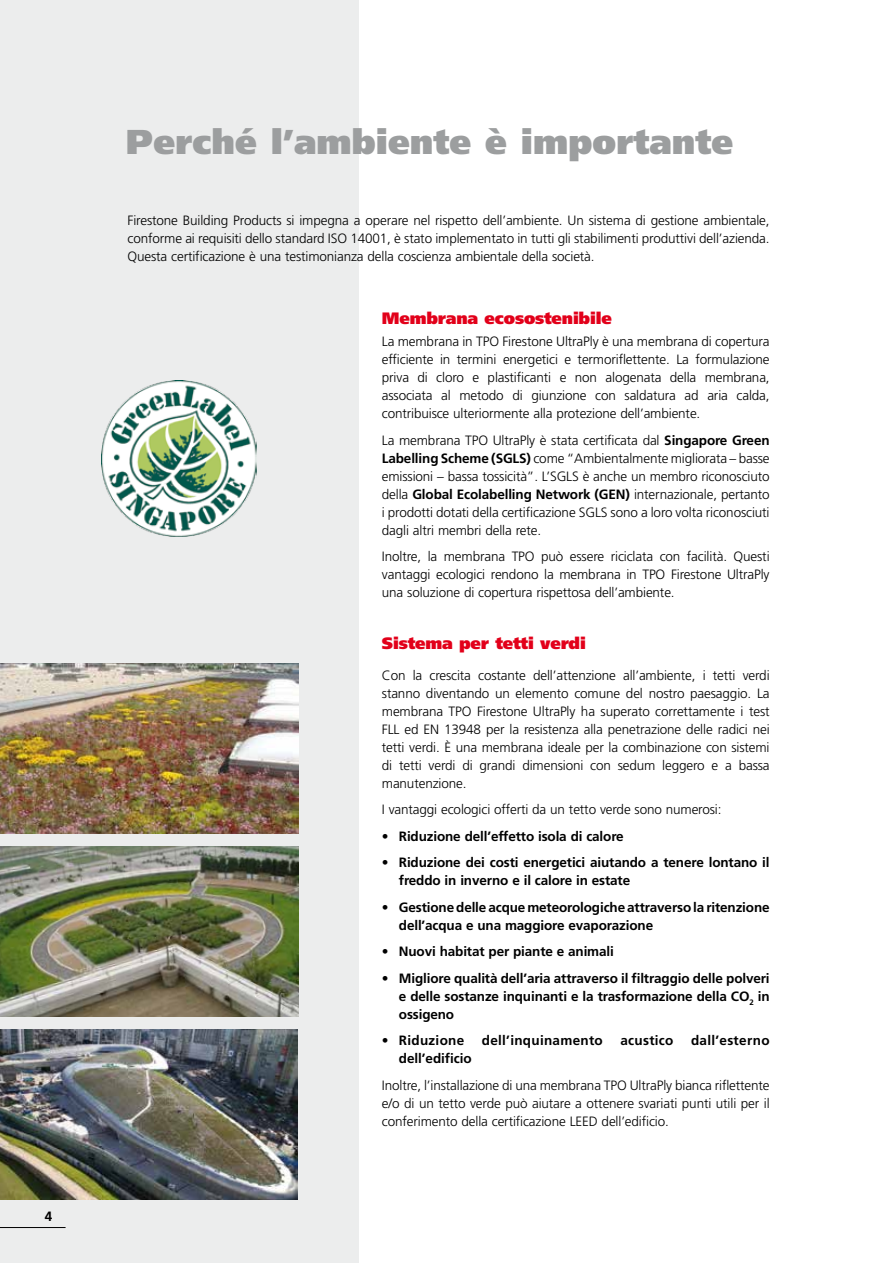
<style>
.page{position:relative;width:893px;height:1263px;background:#fff}
.page>*{position:absolute;margin:0;border:0;box-sizing:border-box;transform-origin:0 0}
.t1{font:900 34.5px "Frutiger";color:#9c9e9f}
.t2{font:900 16.5px "Frutiger";letter-spacing:-.01em;color:#e2001a}
.t3{font:300 13.5px/18px "Frutiger";letter-spacing:-.01em;color:#000;text-align:justify}
.t4{font:700 13.5px/18px "Frutiger";letter-spacing:-.01em;color:#000}
.t5{font:700 13.5px "Frutiger";letter-spacing:.02em;color:#000}
.s1{font-weight:700}
</style>
<div class="page">
<div style="left:0;top:0;width:358px;height:1263px;background:#eceded"></div>
<hr style="left:892px;top:0;width:1px;height:1263px;background:#eceded">
<img style="left:0;top:846px;width:298px;height:170px">
<img style="left:0;top:663px;width:298px;height:170px">
<img style="left:0;top:1029px;width:298px;height:170px">
<hr style="left:0;top:1227px;width:66px;height:1px;background:#000">
<img style="left:102px;top:381px;width:155px;height:155px">
<p class="t4" style="left:45px;top:1207px;width:9px">4</p>
<h1 class="t1" style="left:126px;top:121px;width:609px">Perché l’ambiente è importante</h1>
<p class="t3" style="left:128px;top:211px;width:644px">Firestone Building Products si impegna a operare nel rispetto dell’ambiente. Un sistema di gestione ambientale, conforme ai requisiti dello standard ISO 14001, è stato implementato in tutti gli stabilimenti produttivi dell’azienda.<br>Questa certificazione è una testimonianza della coscienza ambientale della società.</p>
<p class="t2" style="left:382px;top:308px;width:231px">Membrana ecosostenibile</p>
<p class="t3" style="left:382px;top:333px;width:389px">La membrana in TPO Firestone UltraPly è una membrana di copertura efficiente in termini energetici e termoriflettente. La formulazione priva di cloro e plastificanti e non alogenata della membrana, associata al metodo di giunzione con saldatura ad aria calda, contribuisce ulteriormente alla protezione dell’ambiente.</p>
<p class="t3" style="left:382px;top:431px;width:389px">La membrana TPO UltraPly è stata certificata dal <span class="s1">Singapore Green Labelling Scheme (SGLS)</span> come “Ambientalmente migliorata – basse emissioni – bassa tossicità”. L’SGLS è anche un membro riconosciuto della <span class="s1">Global Ecolabelling Network (GEN)</span> internazionale, pertanto i prodotti dotati della certificazione SGLS sono a loro volta riconosciuti dagli altri membri della rete.</p>
<p class="t3" style="left:382px;top:548px;width:389px">Inoltre, la membrana TPO può essere riciclata con facilità. Questi vantaggi ecologici rendono la membrana in TPO Firestone UltraPly una soluzione di copertura rispettosa dell’ambiente.</p>
<p class="t2" style="left:382px;top:633px;width:205px">Sistema per tetti verdi</p>
<p class="t3" style="left:382px;top:666px;width:389px">Con la crescita costante dell’attenzione all’ambiente, i tetti verdi stanno diventando un elemento comune del nostro paesaggio. La membrana TPO Firestone UltraPly ha superato correttamente i test FLL ed EN 13948 per la resistenza alla penetrazione delle radici nei tetti verdi. È una membrana ideale per la combinazione con sistemi di tetti verdi di grandi dimensioni con sedum leggero e a bassa manutenzione.</p>
<p class="t3" style="left:382px;top:801px;width:341px">I vantaggi ecologici offerti da un tetto verde sono numerosi:</p>
<p class="t4" style="left:382px;top:827px;width:243px">• Riduzione dell’effetto isola di calore</p>
<p class="t4" style="left:399px;top:853px;width:372px;text-indent:-17px">• Riduzione dei costi energetici aiutando a tenere lontano il freddo in inverno e il calore in estate</p>
<p class="t4" style="left:399px;top:898px;width:372px;text-indent:-17px">• Gestione delle acque meteorologiche attraverso la ritenzione dell’acqua e una maggiore evaporazione</p>
<p class="t4" style="left:382px;top:942px;width:234px">• Nuovi habitat per piante e animali</p>
<p class="t4" style="left:399px;top:969px;width:372px;text-align:justify;text-indent:-17px">• Migliore qualità dell’aria attraverso il filtraggio delle polveri e delle sostanze inquinanti e la trasformazione della CO<sub>2</sub> in ossigeno</p>
<p class="t5" style="left:382px;top:1033px;width:84px">• Riduzione</p>
<p class="t5" style="left:482px;top:1033px;width:123px">dell’inquinamento</p>
<p class="t5" style="left:620px;top:1033px;width:55px">acustico</p>
<p class="t5" style="left:691px;top:1033px;width:80px">dall’esterno</p>
<p class="t4" style="left:399px;top:1050px;width:74px">dell’edificio</p>
<p class="t3" style="left:382px;top:1076px;width:389px">Inoltre, l’installazione di una membrana TPO UltraPly bianca riflettente e/o di un tetto verde può aiutare a ottenere svariati punti utili per il conferimento della certificazione LEED dell’edificio.</p>
</div>
